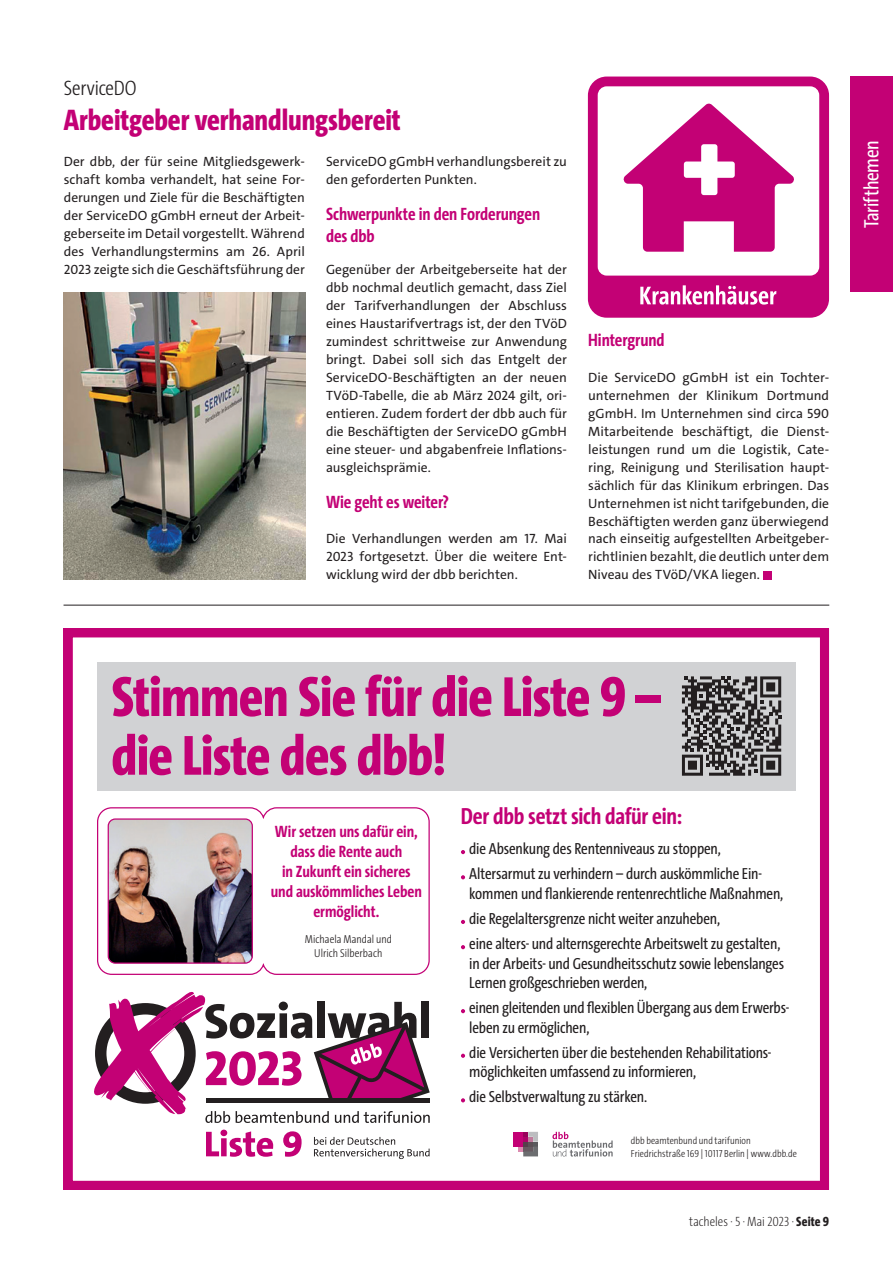
<style>
.page{position:relative;width:893px;height:1263px;background:#fff}
.page>*{position:absolute;margin:0;border:0;box-sizing:border-box;transform-origin:0 0}
.t1{font:800 57.15px/58.7px "The Sans Cd LF8";letter-spacing:-.015em;color:#c30175}
._03a_Überschrift_20p{font:800 30px "The Sans Cd LF8";color:#c30175}
.t2{font:700 23.55px "The Sans Cd LF7";letter-spacing:-.01em;color:#c30175}
._05_Fliesstext{font:21px "The Sans Cd LF5 Plain";letter-spacing:-.01em;color:#fff}
._02a_Dachzeile_14pt{font:300 21px "The Sans Cd LF3";letter-spacing:-.005em;color:#231f20}
._06_Zw-Überschrift_1{font:700 18px/21.6px "The Sans Cd LF7";letter-spacing:-.005em;color:#c30175}
.t3{font:700 16.5px/19.8px "The Sans Cd LF7";letter-spacing:-.005em;color:#c30175;text-align:center}
.t4{font:16.2px/25.2px "The Sans Cd LF5 Plain";letter-spacing:-.01em;color:#231f20}
._05_Fliesstext-2{font:13.5px/18px "The Sans C4 s";color:#231f20;text-align:justify}
.t5{font:200 13.5px "The Sans Cd LF2";color:#231f20}
.t6{font:300 11.55px/14px "The Sans Cd LF3";letter-spacing:.005em;color:#231f20;text-align:center}
.t7{font:300 10.2px/12.3px "The Sans Cd LF3";letter-spacing:.005em;color:#231f20}
.s1{font-family:"The Sans Cd LF8";font-weight:800}
</style>
<div class="page">
<div style="left:850px;top:77px;width:43px;height:215px;background:#c30175"></div>
<hr style="left:64px;top:605px;width:765px;height:1px;background:#231f20">
<div style="left:763px;top:571px;width:8px;height:8px;background:#c30175"></div>
<div style="left:64px;top:628px;width:765px;height:562px;border:9px solid #c30175"></div>
<svg style="left:552px;top:1132px;width:61px;height:24px"></svg>
<div style="left:513px;top:1132px;width:10px;height:14px;background:#c30175"></div>
<svg style="left:518px;top:1132px;width:20px;height:24px"></svg>
<svg style="left:461px;top:850px;width:4px;height:4px"></svg>
<svg style="left:461px;top:875px;width:4px;height:4px"></svg>
<svg style="left:461px;top:920px;width:4px;height:4px"></svg>
<svg style="left:461px;top:945px;width:4px;height:4px"></svg>
<svg style="left:461px;top:1009px;width:4px;height:4px"></svg>
<svg style="left:461px;top:1054px;width:4px;height:4px"></svg>
<svg style="left:461px;top:1098px;width:4px;height:4px"></svg>
<div style="left:97px;top:662px;width:699px;height:128px;background:#d1d2d4"></div>
<svg style="left:682px;top:676px;width:99px;height:100px"></svg>
<svg style="left:94px;top:991px;width:336px;height:132px"></svg>
<svg style="left:206px;top:1129px;width:67px;height:28px"></svg>
<svg style="left:283px;top:1131px;width:19px;height:26px"></svg>
<svg style="left:314px;top:1137px;width:116px;height:22px"></svg>
<svg style="left:97px;top:807px;width:333px;height:168px"></svg>
<div style="left:588px;top:77px;width:241px;height:241px;background:#c30175"></div>
<svg style="left:640px;top:285px;width:136px;height:20px"></svg>
<svg style="left:595px;top:83px;width:227px;height:195px"></svg>
<img style="left:64px;top:292px;width:241px;height:287px">
<p class="_02a_Dachzeile_14pt" style="left:64px;top:74px;width:74px">ServiceDO</p>
<p class="_03a_Überschrift_20p" style="left:64px;top:101px;width:338px">Arbeitgeber verhandlungsbereit</p>
<p class="_05_Fliesstext-2" style="left:64px;top:153px;width:243px">Der dbb, der für seine Mitgliedsgewerk&shy;schaft komba verhandelt, hat seine For&shy;derungen und Ziele für die Beschäftigten der ServiceDO gGmbH erneut der Arbeit&shy;geberseite im Detail vorgestellt. Während des Verhandlungstermins am 26. April 2023 zeigte sich die Geschäftsführung der</p>
<p class="_05_Fliesstext-2" style="left:326px;top:153px;width:242px">ServiceDO gGmbH verhandlungsbereit zu den geforderten Punkten.</p>
<p class="_06_Zw-Überschrift_1" style="left:326px;top:203px;width:216px">Schwerpunkte in den Forderungen des dbb</p>
<p class="_05_Fliesstext-2" style="left:326px;top:261px;width:242px">Gegenüber der Arbeitgeberseite hat der dbb nochmal deutlich gemacht, dass Ziel der Tarifverhandlungen der Abschluss eines Haustarifvertrags ist, der den TVöD zumindest schrittweise zur Anwendung bringt. Dabei soll sich das Entgelt der ServiceDO-Beschäftigten an der neuen TVöD-Tabelle, die ab März 2024 gilt, ori&shy;entieren. Zudem fordert der dbb auch für die Beschäftigten der ServiceDO gGmbH eine steuer- und abgabenfreie Inflations&shy;ausgleichsprämie.</p>
<p class="_06_Zw-Überschrift_1" style="left:326px;top:490px;width:124px">Wie geht es weiter?</p>
<p class="_05_Fliesstext-2" style="left:326px;top:530px;width:242px">Die Verhandlungen werden am 17. Mai 2023 fortgesetzt. Über die weitere Ent&shy;wicklung wird der dbb berichten.</p>
<p class="_06_Zw-Überschrift_1" style="left:588px;top:328px;width:78px">Hintergrund</p>
<p class="_05_Fliesstext-2" style="left:588px;top:368px;width:242px">Die ServiceDO gGmbH ist ein Tochter&shy;unternehmen der Klinikum Dortmund gGmbH. Im Unternehmen sind circa 590<br>Mitarbeitende beschäftigt, die Dienst&shy;leistungen rund um die Logistik, Cate&shy;ring, Reinigung und Sterilisation haupt&shy;sächlich für das Klinikum erbringen. Das Unternehmen ist nicht tarifgebunden, die Beschäftigten werden ganz überwiegend nach einseitig aufgestellten Arbeitgeber&shy;richtlinien bezahlt, die deutlich unter dem Niveau des TVöD/VKA liegen.</p>
<p class="_05_Fliesstext" style="left:858px;top:228px;width:90px;rotate:-90deg">Tarifthemen</p>
<p class="t1" style="left:112px;top:665px;width:551px">Stimmen Sie für die Liste 9 – die Liste des dbb!</p>
<p class="t3" style="left:271px;top:821px;width:153px">Wir setzen uns dafür ein, dass die Rente auch<br>in Zukunft ein sicheres und auskömmliches Leben ermöglicht.</p>
<p class="t6" style="left:305px;top:932px;width:89px">Michaela Mandal und<br>Ulrich Silberbach</p>
<p class="t2" style="left:461px;top:801px;width:223px">Der dbb setzt sich dafür ein:</p>
<p class="t4" style="left:469px;top:835px;width:294px">die Absenkung des Rentenniveaus zu stoppen,<br>Altersarmut zu verhindern – durch auskömmliche Ein-</p>
<p class="t4" style="left:469px;top:880px;width:316px">kommen und flankierende rentenrechtliche Maßnahmen, die Regelaltersgrenze nicht weiter anzuheben,<br>eine alters- und alternsgerechte Arbeitswelt zu gestalten,</p>
<p class="t4" style="left:469px;top:953px;width:316px;line-height:19.4px">in der Arbeits- und Gesundheitsschutz sowie lebenslanges<br>Lernen großgeschrieben werden,</p>
<p class="t4" style="left:469px;top:997px;width:321px;line-height:19.4px">einen gleitenden und flexiblen Übergang aus dem Erwerbs&shy;leben zu ermöglichen,</p>
<p class="t4" style="left:469px;top:1042px;width:303px;line-height:19.4px">die Versicherten über die bestehenden Rehabilitations&shy;möglichkeiten umfassend zu informieren,</p>
<p class="t4" style="left:469px;top:1084px;width:179px">die Selbstverwaltung zu stärken.</p>
<p class="t7" style="left:631px;top:1134px;width:167px">dbb beamtenbund und tarifunion<br>Friedrichstraße 169 | 10117 Berlin | www.dbb.de</p>
<p class="t5" style="left:689px;top:1212px;width:141px">tacheles · 5 · Mai 2023 · <span class="s1">Seite 9</span></p>
</div>
